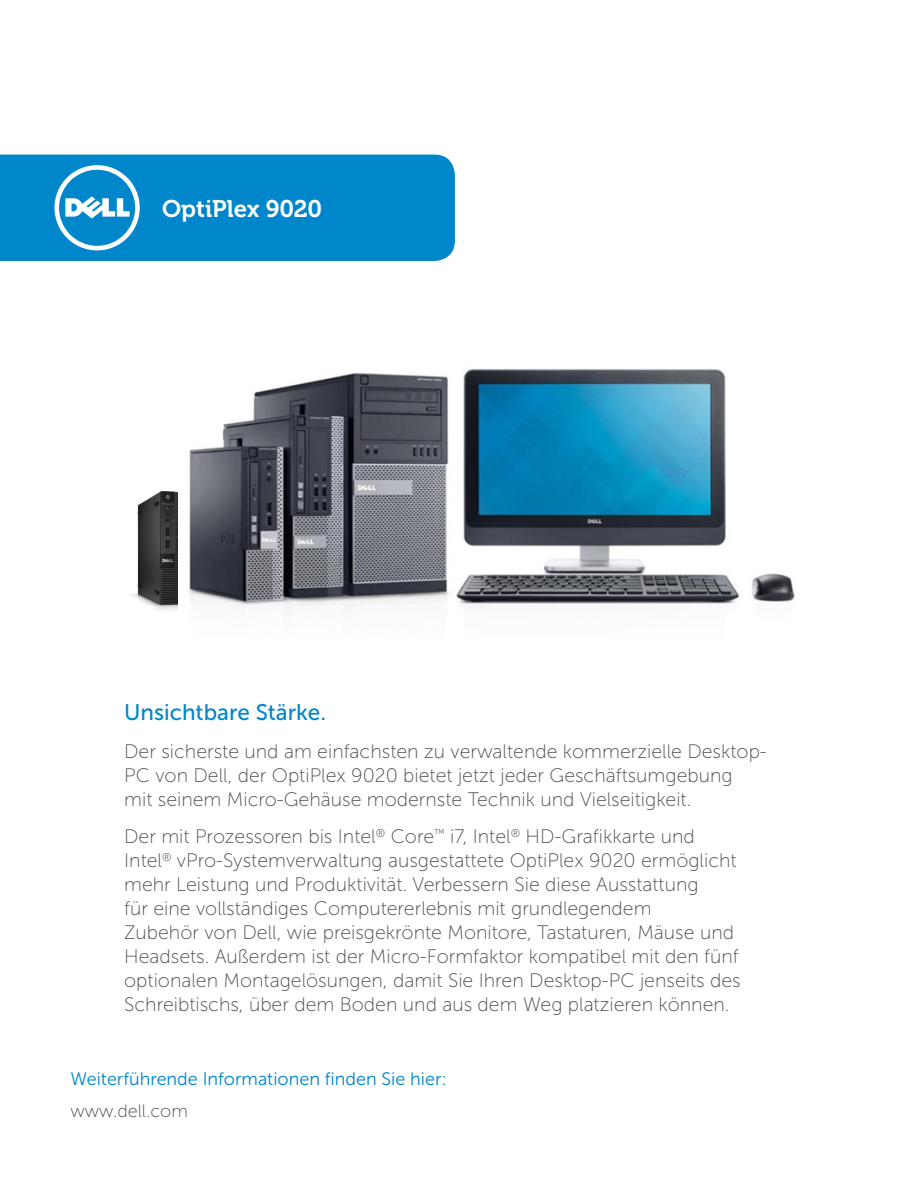
<style>
.page{position:relative;width:918px;height:1188px;background:#fff}
.page>*{position:absolute;margin:0;border:0;box-sizing:border-box;transform-origin:0 0}
.t1{font:24px "Museo For Dell 700";color:#fff}
.t2{font:22.5px "Museo Sans For Dell 500";color:#0087cb}
.t3{font:19.5px/24px "Museo Sans For Dell 100";color:#4b4c4d}
.t4{font:18px "Museo Sans For Dell 300";color:#0087cb}
.t5{font:18px "Museo Sans For Dell 100";color:#4b4c4d}
</style>
<div class="page">
<div style="left:0;top:155px;width:455px;height:106px;background:#0087cb"></div>
<svg style="left:54px;top:165px;width:86px;height:85px"></svg>
<img style="left:132px;top:491px;width:46px;height:119px">
<img style="left:188px;top:369px;width:607px;height:240px">
<p class="t1" style="left:162px;top:195px;width:162px">OptiPlex 9020</p>
<p class="t2" style="left:124px;top:700px;width:203px">Unsichtbare Stärke.</p>
<p class="t3" style="left:124px;top:739px;width:644px">Der sicherste und am einfachsten zu verwaltende kommerzielle Desktop-<br>PC von Dell, der OptiPlex 9020 bietet jetzt jeder Geschäftsumgebung<br>mit seinem Micro-Gehäuse modernste Technik und Vielseitigkeit.</p>
<p class="t3" style="left:124px;top:825px;width:618px">Der mit Prozessoren bis Intel<sup>®</sup> Core<sup>™</sup> i7, Intel<sup>®</sup> HD-Grafikkarte und Intel<sup>®</sup> vPro-Systemverwaltung ausgestattete OptiPlex 9020 ermöglicht mehr Leistung und Produktivität. Verbessern Sie diese Ausstattung<br>für eine vollständiges Computererlebnis mit grundlegendem<br>Zubehör von Dell, wie preisgekrönte Monitore, Tastaturen, Mäuse und Headsets. Außerdem ist der Micro-Formfaktor kompatibel mit den fünf optionalen Montagelösungen, damit Sie Ihren Desktop-PC jenseits des Schreibtischs, über dem Boden und aus dem Weg platzieren können.</p>
<p class="t4" style="left:70px;top:1069px;width:378px">Weiterführende Informationen finden Sie hier:</p>
<p class="t5" style="left:70px;top:1101px;width:119px">www.dell.com</p>
</div>
